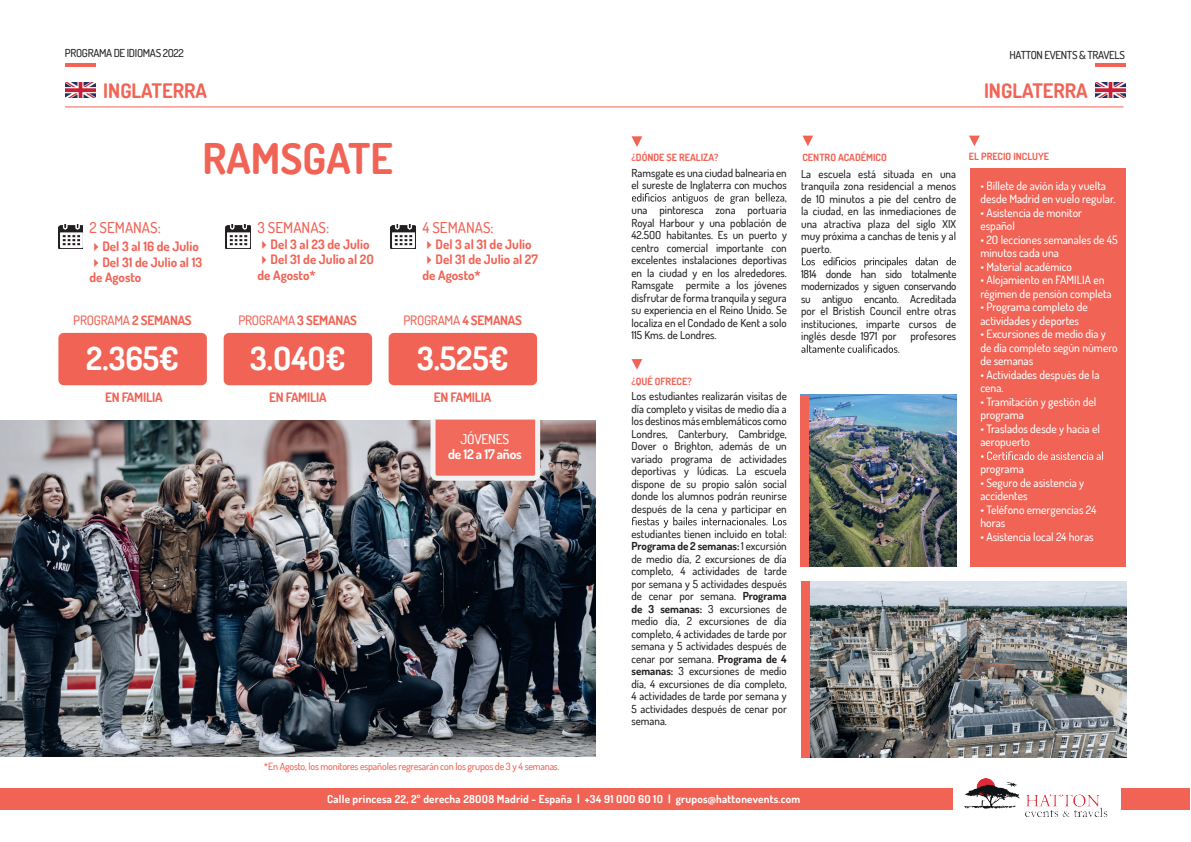
<style>
.page{position:relative;width:1191px;height:842px;background:#fff}
.page>*{position:absolute;margin:0;border:0;box-sizing:border-box;transform-origin:0 0}
.t1{font:700 42.3px "Dosis";color:#f16355}
.t2{font:700 32px "Dosis";color:#fff}
.t3{font:700 20px "Dosis";color:#f16355}
.t4{font:500 15px "Dosis";color:#f16355}
.t5{font:700 13.4px/14.5px "Dosis";letter-spacing:-.02em;color:#fff;text-align:center}
.t6{font:700 13px/15.6px "Dosis";color:#f16355}
.t7{font:500 13px "Dosis";letter-spacing:-.02em;color:#f16355}
.t8{font:700 13px "Dosis";letter-spacing:-.02em;color:#f16355}
.t9{font:500 11.5px/13.5px "Dosis";color:#fff}
.t10{font:500 11px/12.5px "Dosis";color:#231f20;text-align:justify}
.t11{font:700 11px "Dosis";letter-spacing:.02em;color:#fff}
.t12{font:500 11px "Dosis";letter-spacing:-.03em;color:#231f20}
.t13{font:500 10px "Dosis";letter-spacing:-.02em;color:#f16355}
.t14{font:700 10px "Dosis";color:#f16355}
.s1{font-weight:700}
.s2{font-weight:500}
</style>
<div class="page">
<img style="left:0;top:420px;width:595px;height:336px">
<img style="left:809px;top:581px;width:317px;height:176px">
<img style="left:809px;top:395px;width:147px;height:171px">
<div style="left:801px;top:581px;width:8px;height:176px;background:#f16355"></div>
<div style="left:801px;top:395px;width:8px;height:171px;background:#f16355"></div>
<div style="left:224px;top:333px;width:148px;height:52px;background:#f16355;border-radius:5px"></div>
<div style="left:388px;top:333px;width:149px;height:52px;background:#f16355;border-radius:5px"></div>
<div style="left:58px;top:333px;width:149px;height:52px;background:#f16355;border-radius:5px"></div>
<img style="left:58px;top:224px;width:24px;height:24px">
<img style="left:225px;top:224px;width:25px;height:24px">
<img style="left:390px;top:224px;width:25px;height:24px">
<div style="left:970px;top:168px;width:156px;height:398px;background:#f16355"></div>
<svg style="left:981px;top:451px;width:122px;height:9px"></svg>
<svg style="left:802px;top:257px;width:154px;height:11px"></svg>
<svg style="left:801px;top:344px;width:98px;height:9px"></svg>
<svg style="left:802px;top:136px;width:11px;height:10px"></svg>
<svg style="left:632px;top:193px;width:154px;height:11px"></svg>
<svg style="left:632px;top:517px;width:154px;height:11px"></svg>
<svg style="left:631px;top:136px;width:11px;height:11px"></svg>
<svg style="left:631px;top:359px;width:11px;height:11px"></svg>
<svg style="left:969px;top:136px;width:10px;height:10px"></svg>
<hr style="left:65px;top:64px;width:31px;height:3px;background:#f16355">
<hr style="left:65px;top:106px;width:1058px;height:1px;background:#f16355">
<img style="left:65px;top:82px;width:31px;height:15px">
<hr style="left:1095px;top:64px;width:30px;height:3px;background:#f16355">
<img style="left:1095px;top:82px;width:30px;height:15px">
<svg style="left:430px;top:420px;width:110px;height:61px;background:#f08075"></svg>
<div style="left:0;top:789px;width:1190px;height:21px;background:#f16355"></div>
<div style="left:953px;top:764px;width:167px;height:67px;background:#fff"></div>
<img style="left:964px;top:778px;width:143px;height:39px">
<p class="t12" style="left:65px;top:46px;width:120px">PROGRAMA DE IDIOMAS 2O22</p>
<p class="t3" style="left:103px;top:78px;width:105px">INGLATERRA</p>
<p class="t12" style="left:1009px;top:48px;width:117px">HATTON EVENTS &amp; TRAVELS</p>
<p class="t3" style="left:984px;top:78px;width:105px">INGLATERRA</p>
<p class="t1" style="left:202px;top:131px;width:192px">RAMSGATE</p>
<p class="t4" style="left:89px;top:218px;width:73px">2 SEMANAS:</p>
<p class="t6" style="left:89px;top:238px;width:111px">✔Del 3 al 16 de Julio</p>
<p class="t6" style="left:89px;top:254px;width:114px">✔Del 31 de Julio al 13 de Agosto</p>
<p class="t4" style="left:257px;top:218px;width:73px">3 SEMANAS:</p>
<p class="t6" style="left:257px;top:236px;width:113px">✔Del 3 al 23 de Julio</p>
<p class="t6" style="left:257px;top:251px;width:118px">✔Del 31 de Julio al 2O de Agosto*</p>
<p class="t4" style="left:422px;top:218px;width:73px">4 SEMANAS:</p>
<p class="t6" style="left:422px;top:236px;width:111px">✔Del 3 al 31 de Julio</p>
<p class="t6" style="left:422px;top:251px;width:117px">✔Del 31 de Julio al 27 de Agosto*</p>
<p class="t7" style="left:73px;top:312px;width:120px">PROGRAMA <span class="s1">2 SEMANAS</span></p>
<p class="t7" style="left:238px;top:312px;width:120px">PROGRAMA <span class="s1">3 SEMANAS</span></p>
<p class="t7" style="left:403px;top:312px;width:120px">PROGRAMA <span class="s1">4 SEMANAS</span></p>
<p class="t2" style="left:86px;top:338px;width:94px">2.365€</p>
<p class="t2" style="left:250px;top:338px;width:97px">3.O4O€</p>
<p class="t2" style="left:417px;top:338px;width:93px">3.525€</p>
<p class="t8" style="left:105px;top:388px;width:59px">EN FAMILIA</p>
<p class="t8" style="left:269px;top:388px;width:59px">EN FAMILIA</p>
<p class="t8" style="left:434px;top:388px;width:59px">EN FAMILIA</p>
<p class="t5" style="left:448px;top:432px;width:75px"><span class="s2">JÓVENES<br></span>de 12 a 17 años</p>
<p class="t14" style="left:631px;top:151px;width:88px">¿DÓNDE SE REALIZA?</p>
<p class="t10" style="left:631px;top:166px;width:157px">Ramsgate es una ciudad balnearia en el sureste de Inglaterra con muchos</p>
<p class="t10" style="left:631px;top:203px;width:157px">una pintoresca zona portuaria Royal Harbour y una población de 42.5OO habitantes. Es un puerto y centro comercial importante con excelentes instalaciones deportivas en la ciudad y en los alrededores.<br>Ramsgate permite a los jóvenes disfrutar de forma tranquila y segura su experiencia en el Reino Unido. Se localiza en el Condado de Kent a solo 115 Kms. de Londres.</p>
<p class="t14" style="left:631px;top:374px;width:62px">¿QUÉ OFRECE?</p>
<p class="t10" style="left:631px;top:390px;width:157px">Los estudiantes realizarán visitas de día completo y visitas de medio día a los destinosmás emblemáticos como Londres, Canterbury, Cambridge, Dover o Brighton, además de un variado programa de actividades deportivas y lúdicas. La escuela dispone de su propio salón social donde los alumnos podrán reunirse después de la cena y participar en</p>
<p class="t10" style="left:631px;top:527px;width:157px">estudiantes tienen incluido en total:<br><span class="s1">Programa de 2 semanas:</span> 1 excursión de medio día, 2 excursiones de día completo, 4 actividades de tarde por semana y 5 actividades después de cenar por semana. <span class="s1">Programa de 3 semanas:</span> 3 excursiones de medio día, 2 excursiones de día completo, 4 actividades de tarde por semana y 5 actividades después de cenar por semana. <span class="s1">Programa de 4 semanas:</span> 3 excursiones de medio día, 4 excursiones de día completo, 4 actividades de tarde por semana y 5 actividades después de cenar por semana.</p>
<p class="t14" style="left:802px;top:151px;width:86px">CENTRO ACADÉMICO</p>
<p class="t10" style="left:801px;top:167px;width:157px">La escuela está situada en una tranquila zona residencial a menos de 1O minutos a pie del centro de la ciudad, en las inmediaciones de una atractiva plaza del siglo XIX muy próxima a canchas de tenis y al puerto.</p>
<p class="t10" style="left:801px;top:267px;width:157px">1814 donde han sido totalmente modernizados y siguen conservando su antiguo encanto. Acreditada por el Bristish Council entre otras instituciones, imparte cursos de inglés desde 1971 por</p>
<p class="t10" style="left:910px;top:330px;width:47px">profesores</p>
<p class="t14" style="left:969px;top:150px;width:82px">EL PRECIO INCLUYE</p>
<p class="t9" style="left:980px;top:179px;width:136px">• Billete de avión ida y vuelta desde Madrid en vuelo regular.</p>
<p class="t9" style="left:980px;top:206px;width:103px">• Asistencia de monitor español</p>
<p class="t9" style="left:980px;top:233px;width:139px">• 2O lecciones semanales de 45 minutos cada una</p>
<p class="t9" style="left:980px;top:260px;width:93px">• Material académico</p>
<p class="t9" style="left:980px;top:273px;width:133px">• Alojamiento en FAMILIA en régimen de pensión completa</p>
<p class="t9" style="left:980px;top:300px;width:109px">• Programa completo de actividades y deportes</p>
<p class="t9" style="left:980px;top:327px;width:139px">• Excursiones de medio día y de día completo según número de semanas</p>
<p class="t9" style="left:980px;top:368px;width:121px">• Actividades después de la cena.</p>
<p class="t9" style="left:980px;top:395px;width:117px">• Tramitación y gestión del programa</p>
<p class="t9" style="left:980px;top:422px;width:121px">• Traslados desde y hacia el aeropuerto</p>
<p class="t9" style="left:980px;top:462px;width:45px">programa</p>
<p class="t9" style="left:980px;top:476px;width:105px">• Seguro de asistencia y accidentes</p>
<p class="t9" style="left:980px;top:503px;width:117px">• Teléfono emergencias 24 horas</p>
<p class="t9" style="left:980px;top:530px;width:115px">• Asistencia local 24 horas</p>
<p class="t13" style="left:264px;top:759px;width:297px">*En Agosto, los monitores españoles regresarán con los grupos de 3 y 4 semanas.</p>
<p class="t11" style="left:327px;top:792px;width:475px">Calle princesa 22, 2º derecha 28OO8 Madrid - España | +34 91 OOO 6O 1O | grupos@hattonevents.com</p>
</div>
